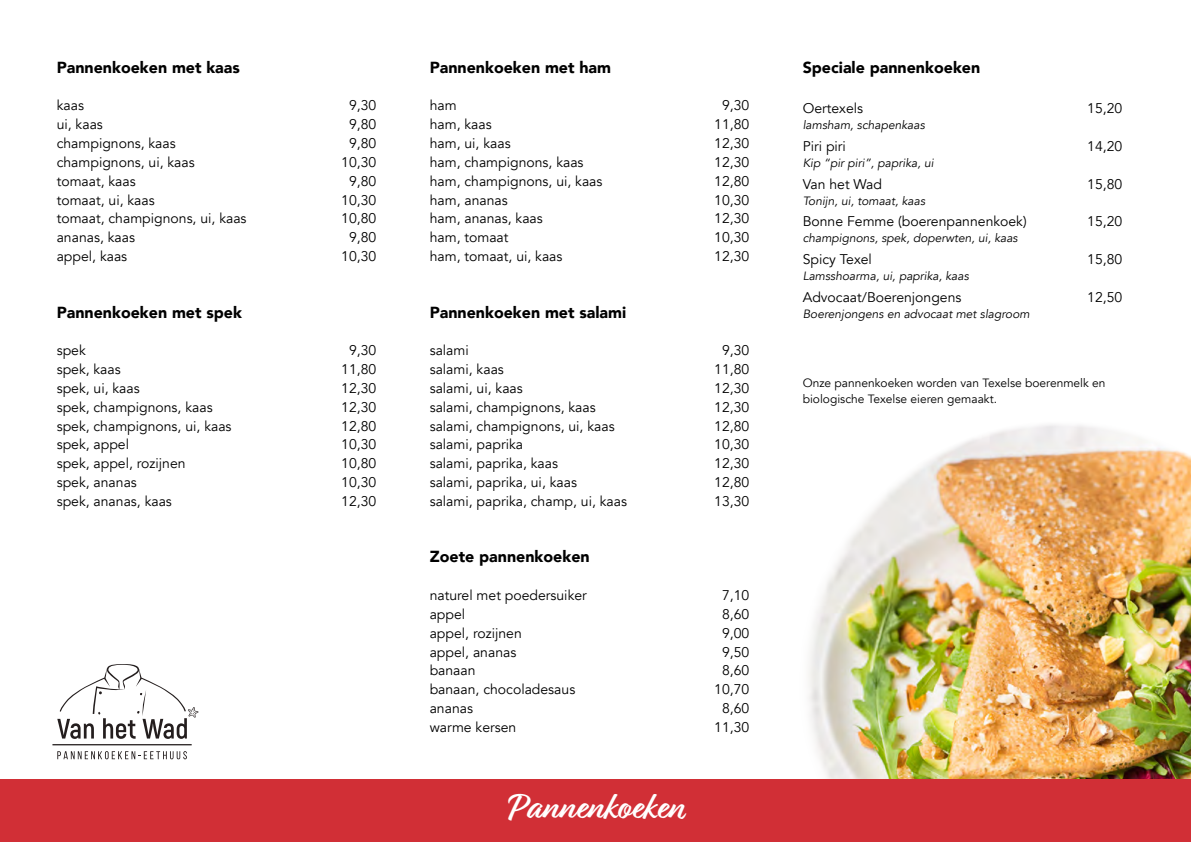
<style>
.page{position:relative;width:1191px;height:842px;background:#fff}
.page>*{position:absolute;margin:0;border:0;box-sizing:border-box;transform-origin:0 0}
.t1{font:700 36.4px "Relation Two";color:#fff}
.t2{font:900 16px "Avenir";color:#000}
.t3{font:14px "Avenir";color:#000}
.t4{font:italic 12px "Avenir";color:#000}
.t5{font:12px/16px "Avenir";color:#000}
</style>
<div class="page">
<img style="left:808px;top:424px;width:383px;height:355px">
<hr style="left:52px;top:744px;width:140px;height:1px;background:#241e1e">
<svg style="left:57px;top:751px;width:130px;height:8px"></svg>
<svg style="left:57px;top:664px;width:141px;height:75px"></svg>
<div style="left:0;top:779px;width:1191px;height:63px;background:#d12f36"></div>
<p class="t2" style="left:57px;top:53px;width:185px">Pannenkoeken met kaas</p>
<p class="t3" style="left:57px;top:97px;width:29px">kaas</p>
<p class="t3" style="left:349px;top:97px;width:29px">9,30</p>
<p class="t3" style="left:57px;top:116px;width:48px">ui, kaas</p>
<p class="t3" style="left:349px;top:116px;width:29px">9,80</p>
<p class="t3" style="left:57px;top:135px;width:121px">champignons, kaas</p>
<p class="t3" style="left:349px;top:135px;width:29px">9,80</p>
<p class="t3" style="left:57px;top:154px;width:139px">champignons, ui, kaas</p>
<p class="t3" style="left:341px;top:154px;width:37px">10,30</p>
<p class="t3" style="left:57px;top:173px;width:81px">tomaat, kaas</p>
<p class="t3" style="left:349px;top:173px;width:29px">9,80</p>
<p class="t3" style="left:57px;top:191px;width:100px">tomaat, ui, kaas</p>
<p class="t3" style="left:341px;top:191px;width:37px">10,30</p>
<p class="t3" style="left:57px;top:210px;width:191px">tomaat, champignons, ui, kaas</p>
<p class="t3" style="left:341px;top:210px;width:37px">10,80</p>
<p class="t3" style="left:57px;top:229px;width:80px">ananas, kaas</p>
<p class="t3" style="left:349px;top:229px;width:29px">9,80</p>
<p class="t3" style="left:57px;top:248px;width:72px">appel, kaas</p>
<p class="t3" style="left:341px;top:248px;width:37px">10,30</p>
<p class="t2" style="left:57px;top:298px;width:187px">Pannenkoeken met spek</p>
<p class="t3" style="left:57px;top:342px;width:31px">spek</p>
<p class="t3" style="left:349px;top:342px;width:29px">9,30</p>
<p class="t3" style="left:57px;top:361px;width:66px">spek, kaas</p>
<p class="t3" style="left:341px;top:361px;width:37px">11,80</p>
<p class="t3" style="left:57px;top:380px;width:85px">spek, ui, kaas</p>
<p class="t3" style="left:341px;top:380px;width:37px">12,30</p>
<p class="t3" style="left:57px;top:399px;width:157px">spek, champignons, kaas</p>
<p class="t3" style="left:341px;top:399px;width:37px">12,30</p>
<p class="t3" style="left:57px;top:417px;width:176px">spek, champignons, ui, kaas</p>
<p class="t3" style="left:341px;top:417px;width:37px">12,80</p>
<p class="t3" style="left:57px;top:436px;width:74px">spek, appel</p>
<p class="t3" style="left:341px;top:436px;width:37px">10,30</p>
<p class="t3" style="left:57px;top:455px;width:130px">spek, appel, rozijnen</p>
<p class="t3" style="left:341px;top:455px;width:37px">10,80</p>
<p class="t3" style="left:57px;top:474px;width:82px">spek, ananas</p>
<p class="t3" style="left:341px;top:474px;width:37px">10,30</p>
<p class="t3" style="left:57px;top:493px;width:117px">spek, ananas, kaas</p>
<p class="t3" style="left:341px;top:493px;width:37px">12,30</p>
<p class="t2" style="left:430px;top:53px;width:183px">Pannenkoeken met ham</p>
<p class="t3" style="left:430px;top:97px;width:28px">ham</p>
<p class="t3" style="left:722px;top:97px;width:29px">9,30</p>
<p class="t3" style="left:430px;top:116px;width:64px">ham, kaas</p>
<p class="t3" style="left:714px;top:116px;width:37px">11,80</p>
<p class="t3" style="left:430px;top:135px;width:82px">ham, ui, kaas</p>
<p class="t3" style="left:714px;top:135px;width:37px">12,30</p>
<p class="t3" style="left:430px;top:154px;width:155px">ham, champignons, kaas</p>
<p class="t3" style="left:714px;top:154px;width:37px">12,30</p>
<p class="t3" style="left:430px;top:173px;width:174px">ham, champignons, ui, kaas</p>
<p class="t3" style="left:714px;top:173px;width:37px">12,80</p>
<p class="t3" style="left:430px;top:191px;width:80px">ham, ananas</p>
<p class="t3" style="left:714px;top:191px;width:37px">10,30</p>
<p class="t3" style="left:430px;top:210px;width:115px">ham, ananas, kaas</p>
<p class="t3" style="left:714px;top:210px;width:37px">12,30</p>
<p class="t3" style="left:430px;top:229px;width:80px">ham, tomaat</p>
<p class="t3" style="left:714px;top:229px;width:37px">10,30</p>
<p class="t3" style="left:430px;top:248px;width:134px">ham, tomaat, ui, kaas</p>
<p class="t3" style="left:714px;top:248px;width:37px">12,30</p>
<p class="t2" style="left:430px;top:298px;width:198px">Pannenkoeken met salami</p>
<p class="t3" style="left:430px;top:342px;width:41px">salami</p>
<p class="t3" style="left:722px;top:342px;width:29px">9,30</p>
<p class="t3" style="left:430px;top:361px;width:76px">salami, kaas</p>
<p class="t3" style="left:714px;top:361px;width:37px">11,80</p>
<p class="t3" style="left:430px;top:380px;width:95px">salami, ui, kaas</p>
<p class="t3" style="left:714px;top:380px;width:37px">12,30</p>
<p class="t3" style="left:430px;top:399px;width:167px">salami, champignons, kaas</p>
<p class="t3" style="left:714px;top:399px;width:37px">12,30</p>
<p class="t3" style="left:430px;top:417px;width:186px">salami, champignons, ui, kaas</p>
<p class="t3" style="left:714px;top:417px;width:37px">12,80</p>
<p class="t3" style="left:430px;top:436px;width:95px">salami, paprika</p>
<p class="t3" style="left:714px;top:436px;width:37px">10,30</p>
<p class="t3" style="left:430px;top:455px;width:130px">salami, paprika, kaas</p>
<p class="t3" style="left:714px;top:455px;width:37px">12,30</p>
<p class="t3" style="left:430px;top:474px;width:149px">salami, paprika, ui, kaas</p>
<p class="t3" style="left:714px;top:474px;width:37px">12,80</p>
<p class="t3" style="left:430px;top:493px;width:199px">salami, paprika, champ, ui, kaas</p>
<p class="t3" style="left:714px;top:493px;width:37px">13,30</p>
<p class="t2" style="left:430px;top:543px;width:161px">Zoete pannenkoeken</p>
<p class="t3" style="left:430px;top:587px;width:159px">naturel met poedersuiker</p>
<p class="t3" style="left:722px;top:587px;width:29px">7,10</p>
<p class="t3" style="left:430px;top:606px;width:37px">appel</p>
<p class="t3" style="left:722px;top:606px;width:29px">8,60</p>
<p class="t3" style="left:430px;top:625px;width:94px">appel, rozijnen</p>
<p class="t3" style="left:722px;top:625px;width:29px">9,00</p>
<p class="t3" style="left:430px;top:643px;width:88px">appel, ananas</p>
<p class="t3" style="left:722px;top:643px;width:29px">9,50</p>
<p class="t3" style="left:430px;top:662px;width:47px">banaan</p>
<p class="t3" style="left:722px;top:662px;width:29px">8,60</p>
<p class="t3" style="left:430px;top:681px;width:147px">banaan, chocoladesaus</p>
<p class="t3" style="left:714px;top:681px;width:37px">10,70</p>
<p class="t3" style="left:430px;top:700px;width:45px">ananas</p>
<p class="t3" style="left:722px;top:700px;width:29px">8,60</p>
<p class="t3" style="left:430px;top:719px;width:88px">warme kersen</p>
<p class="t3" style="left:714px;top:719px;width:37px">11,30</p>
<h1 class="t1" style="left:507px;top:786px;width:177px">Pannenkoeken</h1>
<p class="t2" style="left:802px;top:53px;width:179px">Speciale pannenkoeken</p>
<p class="t3" style="left:802px;top:100px;width:62px">Oertexels</p>
<p class="t3" style="left:1087px;top:100px;width:37px">15,20</p>
<p class="t4" style="left:802px;top:118px;width:124px">lamsham, schapenkaas</p>
<p class="t3" style="left:802px;top:138px;width:45px">Piri piri</p>
<p class="t3" style="left:1087px;top:138px;width:37px">14,20</p>
<p class="t4" style="left:802px;top:156px;width:132px">Kip “pir piri”, paprika, ui</p>
<p class="t3" style="left:802px;top:175px;width:81px">Van het Wad</p>
<p class="t3" style="left:1087px;top:175px;width:37px">15,80</p>
<p class="t4" style="left:802px;top:193px;width:124px">Tonijn, ui, tomaat, kaas</p>
<p class="t3" style="left:802px;top:213px;width:225px">Bonne Femme (boerenpannenkoek)</p>
<p class="t3" style="left:1087px;top:213px;width:37px">15,20</p>
<p class="t4" style="left:802px;top:231px;width:216px">champignons, spek, doperwten, ui, kaas</p>
<p class="t3" style="left:802px;top:251px;width:71px">Spicy Texel</p>
<p class="t3" style="left:1087px;top:251px;width:37px">15,80</p>
<p class="t4" style="left:802px;top:269px;width:168px">Lamsshoarma, ui, paprika, kaas</p>
<p class="t3" style="left:802px;top:288px;width:160px">Advocaat/Boerenjongens</p>
<p class="t3" style="left:1087px;top:288px;width:37px">12,50</p>
<p class="t4" style="left:802px;top:306px;width:228px">Boerenjongens en advocaat met slagroom</p>
<p class="t5" style="left:802px;top:375px;width:304px">Onze pannenkoeken worden van Texelse boerenmelk en biologische Texelse eieren gemaakt.</p>
</div>
